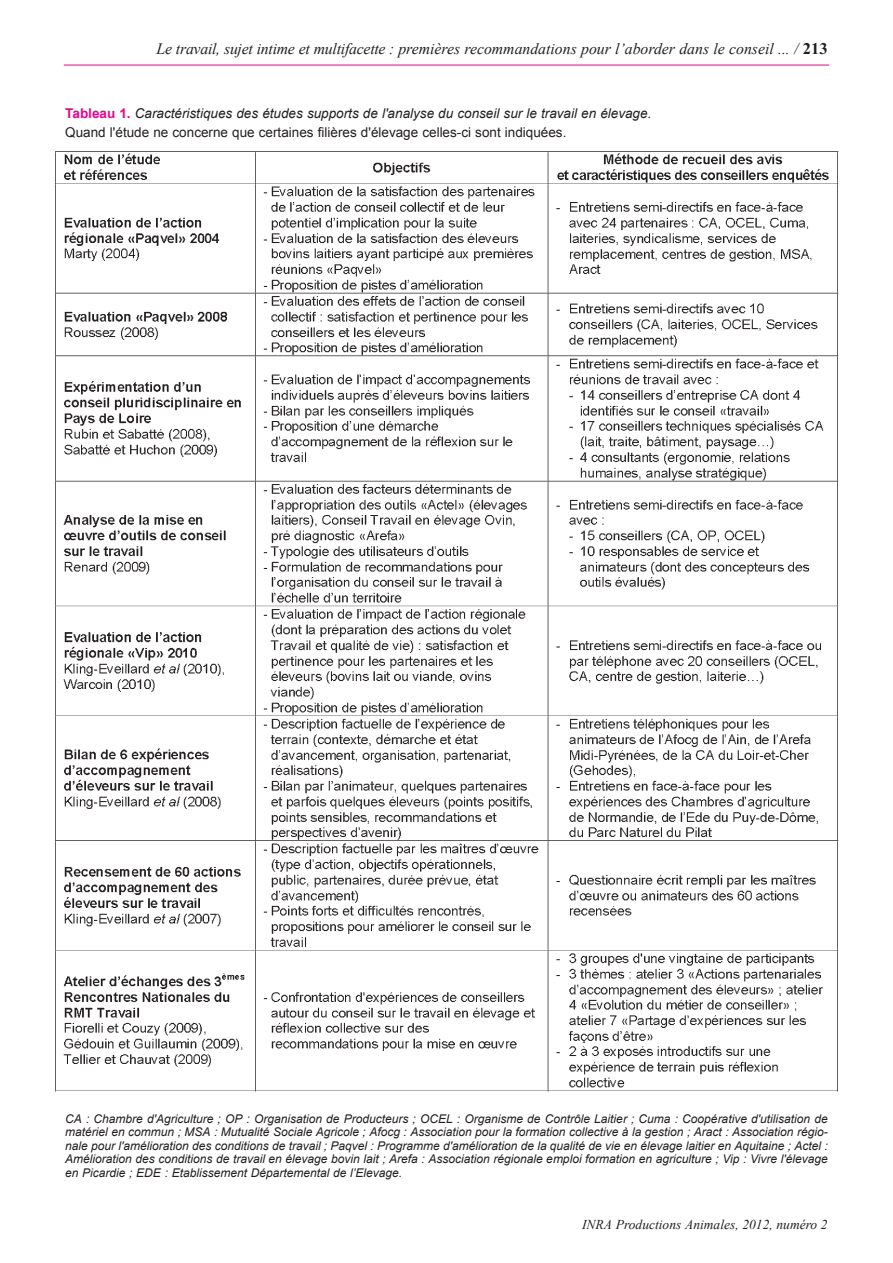
<style>
.page{position:relative;width:893px;height:1263px;background:#fff}
.page>*{position:absolute;margin:0;border:0;box-sizing:border-box;transform-origin:0 0}
.t1{font:italic 15.75px "Times New Roman";color:#231f20}
.t2{font:italic 13.5px/19.2px "Arial";color:#231f20}
.t3{font:italic 13.5px "Times New Roman";color:#231f20}
.t4{font:italic 12px/13.5px "Arial";color:#231f20;text-align:justify}
.s1{font-weight:700;font-style:normal;font-size:16.5px}
.s2{font-weight:700;font-style:normal;color:#ed028c}
.s3{font-style:normal}
</style>
<div class="page">
<hr style="left:64px;top:65px;width:765px;height:1px;background:#ed028c">
<img style="left:55px;top:151px;width:784px;height:941px">
<p class="t1" style="left:157px;top:40px;width:673px">Le travail, sujet intime et multifacette : premières recommandations pour l’aborder dans le conseil ... / <span class="s1">213</span></p>
<p class="t2" style="left:65px;top:103px;width:588px"><span class="s2">Tableau 1.</span> Caractéristiques des études supports de l'analyse du conseil sur le travail en élevage.<br><span class="s3">Quand l'étude ne concerne que certaines filières d'élevage celles-ci sont indiquées.</span></p>
<p class="t4" style="left:65px;top:1112px;width:764px">CA : Chambre d'Agriculture ; OP : Organisation de Producteurs ; OCEL : Organisme de Contrôle Laitier ; Cuma : Coopérative d'utilisation de matériel en commun ; MSA : Mutualité Sociale Agricole ; Afocg : Association pour la formation collective à la gestion ; Aract : Association régio&shy;nale pour l'amélioration des conditions de travail ; Paqvel : Programme d'amélioration de la qualité de vie en élevage laitier en Aquitaine ; Actel :<br>Amélioration des conditions de travail en élevage bovin lait ; Arefa : Association régionale emploi formation en agriculture ; Vip : Vivre l'élevage en Picardie ; EDE : Etablissement Départemental de l’Elevage.</p>
<p class="t3" style="left:582px;top:1217px;width:247px">INRA Productions Animales, 2012, numéro 2</p>
</div>
